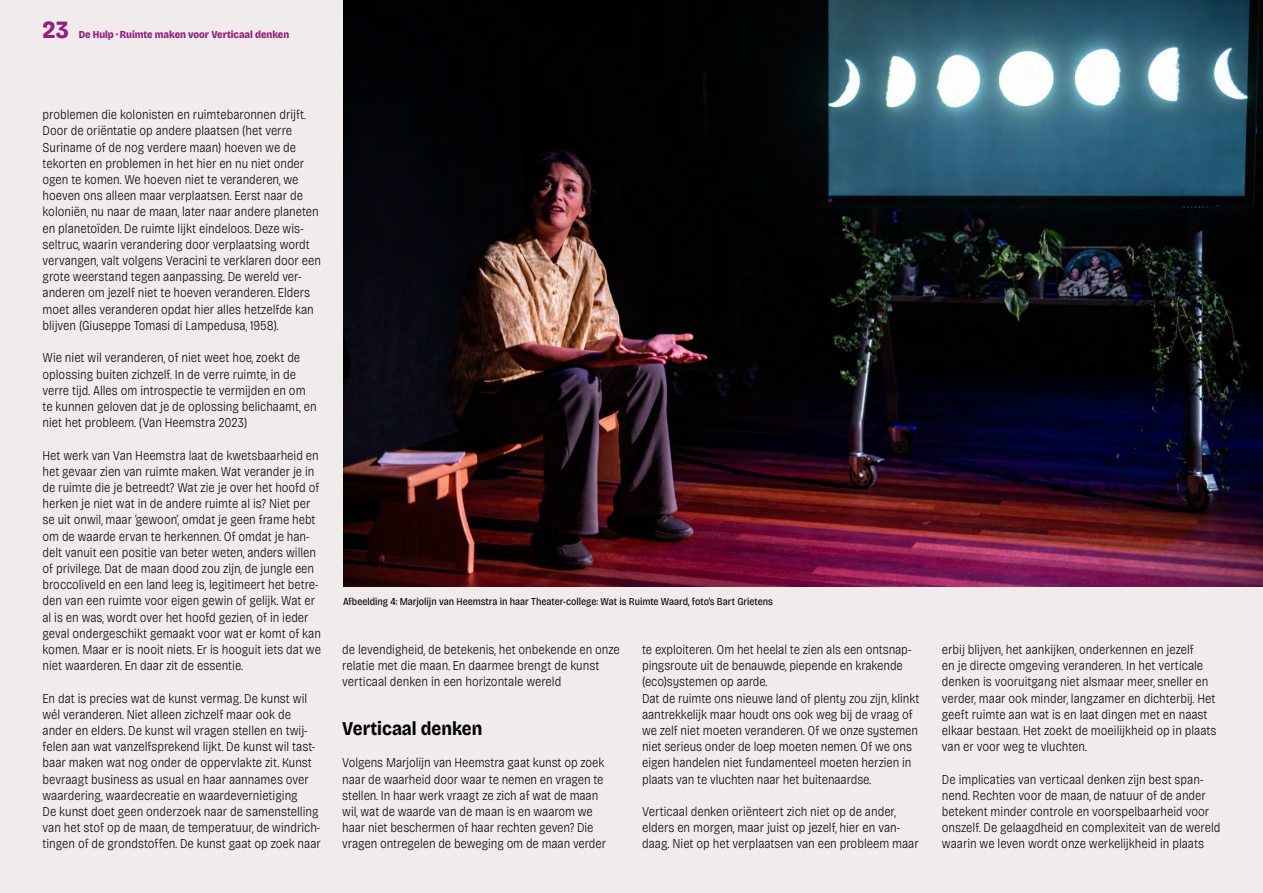
<style>
.page{position:relative;width:1263px;height:893px;background:#f0ecec}
.page>*{position:absolute;margin:0;border:0;box-sizing:border-box;transform-origin:0 0}
.t1{font:800 semi-condensed 24.75px "Bricolage Grotesque 24 pt";color:#941d81}
.t2{font:700 semi-condensed 19.5px "Bricolage Grotesque 24 pt";color:#000}
.t3{font:200 semi-condensed 13.5px/16.2px "Bricolage Grotesque 24 pt";color:#000}
.t4{font:800 semi-condensed 10.65px "Bricolage Grotesque 24 pt";color:#941d81}
.t5{font:semi-condensed 10.5px "Bricolage Grotesque 24 pt";color:#000}
</style>
<div class="page">
<img style="left:343px;top:0;width:919px;height:586px">
<h1 class="t1" style="left:43px;top:10px;width:28px">23</h1>
<p class="t4" style="left:79px;top:26px;width:212px">De Hulp · Ruimte maken voor Verticaal denken</p>
<p class="t3" style="left:43px;top:106px;width:280px">problemen die kolonisten en ruimtebaronnen drijft.<br>Door de oriëntatie op andere plaatsen (het verre Suriname of de nog verdere maan) hoeven we de tekorten en problemen in het hier en nu niet onder ogen te komen. We hoeven niet te veranderen, we hoeven ons alleen maar verplaatsen. Eerst naar de koloniën, nu naar de maan, later naar andere planeten en planetoïden. De ruimte lijkt eindeloos. Deze wis&shy;seltruc, waarin verandering door verplaatsing wordt vervangen, valt volgens Veracini te verklaren door een grote weerstand tegen aanpassing. De wereld ver&shy;anderen om jezelf niet te hoeven veranderen. Elders moet alles veranderen opdat hier alles hetzelfde kan blijven (Giuseppe Tomasi di Lampedusa, 1958).</p>
<p class="t3" style="left:43px;top:349px;width:276px">Wie niet wil veranderen, of niet weet hoe, zoekt de oplossing buiten zichzelf. In de verre ruimte, in de verre tijd. Alles om introspectie te vermijden en om te kunnen geloven dat je de oplossing belichaamt, en niet het probleem. (Van Heemstra 2023)</p>
<p class="t3" style="left:43px;top:446px;width:280px">Het werk van Van Heemstra laat de kwetsbaarheid en het gevaar zien van ruimte maken. Wat verander je in de ruimte die je betreedt? Wat zie je over het hoofd of herken je niet wat in de andere ruimte al is? Niet per se uit onwil, maar ‘gewoon’, omdat je geen frame hebt om de waarde ervan te herkennen. Of omdat je han&shy;delt vanuit een positie van beter weten, anders willen of privilege. Dat de maan dood zou zijn, de jungle een broccoliveld en een land leeg is, legitimeert het betre&shy;den van een ruimte voor eigen gewin of gelijk. Wat er al is en was, wordt over het hoofd gezien, of in ieder geval ondergeschikt gemaakt voor wat er komt of kan komen. Maar er is nooit niets. Er is hooguit iets dat we niet waarderen. En daar zit de essentie.</p>
<p class="t3" style="left:43px;top:689px;width:280px">En dat is precies wat de kunst vermag. De kunst wil wél veranderen. Niet alleen zichzelf maar ook de ander en elders. De kunst wil vragen stellen en twij&shy;felen aan wat vanzelfsprekend lijkt. De kunst wil tast&shy;baar maken wat nog onder de oppervlakte zit. Kunst bevraagt business as usual en haar aannames over waardering, waardecreatie en waardevernietiging<br>De kunst doet geen onderzoek naar de samenstelling van het stof op de maan, de temperatuur, de windrich&shy;tingen of de grondstoffen. De kunst gaat op zoek naar</p>
<p class="t5" style="left:343px;top:594px;width:431px">Afbeelding 4: Marjolijn van Heemstra in haar Theater-college: Wat is Ruimte Waard, foto’s Bart Grietens</p>
<p class="t3" style="left:342px;top:641px;width:279px">de levendigheid, de betekenis, het onbekende en onze relatie met die maan. En daarmee brengt de kunst verticaal denken in een horizontale wereld</p>
<h2 class="t2" style="left:342px;top:713px;width:142px">Verticaal denken</h2>
<p class="t3" style="left:342px;top:754px;width:265px">Volgens Marjolijn van Heemstra gaat kunst op zoek naar de waarheid door waar te nemen en vragen te stellen. In haar werk vraagt ze zich af wat de maan wil, wat de waarde van de maan is en waarom we haar niet beschermen of haar rechten geven? Die vragen ontregelen de beweging om de maan verder</p>
<p class="t3" style="left:642px;top:641px;width:279px">te exploiteren. Om het heelal te zien als een ontsnap&shy;pingsroute uit de benauwde, piepende en krakende (eco)systemen op aarde.<br>Dat de ruimte ons nieuwe land of plenty zou zijn, klinkt aantrekkelijk maar houdt ons ook weg bij de vraag of we zelf niet moeten veranderen. Of we onze systemen niet serieus onder de loep moeten nemen. Of we ons eigen handelen niet fundamenteel moeten herzien in plaats van te vluchten naar het buitenaardse.</p>
<p class="t3" style="left:642px;top:803px;width:278px">Verticaal denken oriënteert zich niet op de ander, elders en morgen, maar juist op jezelf, hier en van&shy;daag. Niet op het verplaatsen van een probleem maar</p>
<p class="t3" style="left:942px;top:641px;width:276px">erbij blijven, het aankijken, onderkennen en jezelf<br>en je directe omgeving veranderen. In het verticale denken is vooruitgang niet alsmaar meer, sneller en verder, maar ook minder, langzamer en dichterbij. Het geeft ruimte aan wat is en laat dingen met en naast elkaar bestaan. Het zoekt de moeilijkheid op in plaats van er voor weg te vluchten.</p>
<p class="t3" style="left:942px;top:770px;width:280px">De implicaties van verticaal denken zijn best span&shy;nend. Rechten voor de maan, de natuur of de ander betekent minder controle en voorspelbaarheid voor onszelf. De gelaagdheid en complexiteit van de wereld waarin we leven wordt onze werkelijkheid in plaats</p>
</div>
